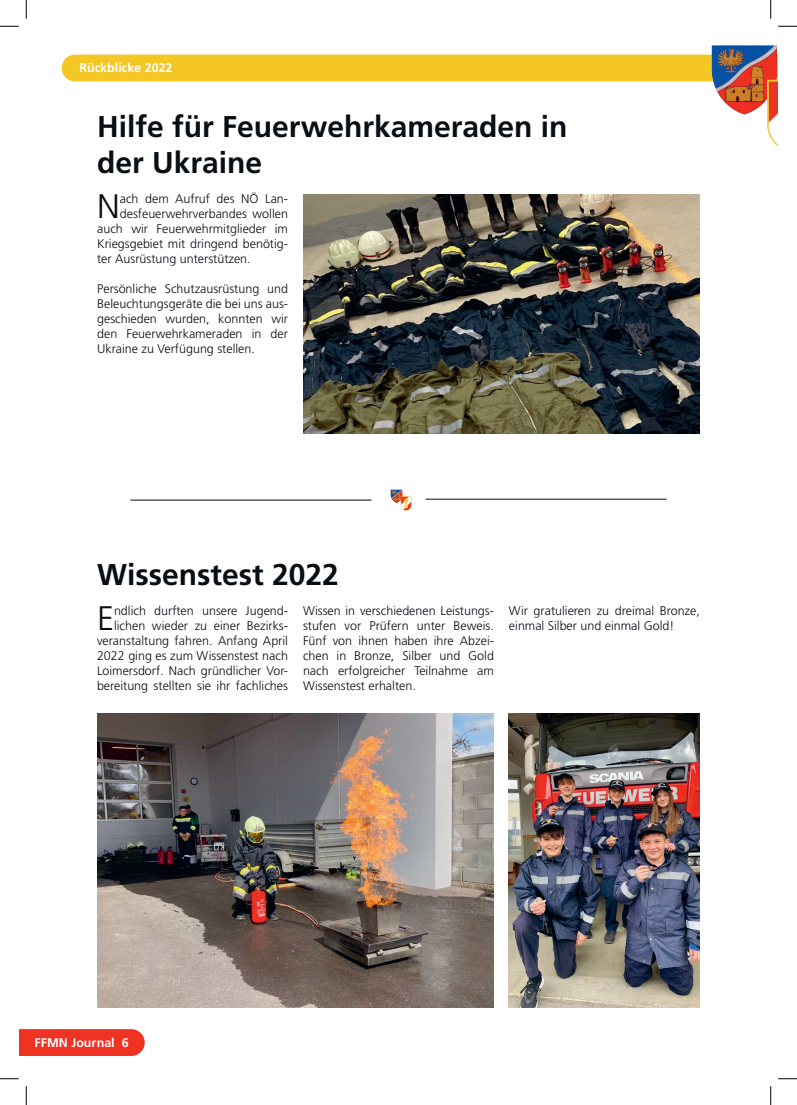
<style>
.page{position:relative;width:797px;height:1105px;background:#fff}
.page>*{position:absolute;margin:0;border:0;box-sizing:border-box;transform-origin:0 0}
.t1{font:300 34px "Frutiger LT Std";color:#080e14}
.t2{font:700 30px/36px "Frutiger LT Std";color:#080e14}
.t3{font:300 12.5px/15px "Frutiger LT Std";color:#080e14;text-align:justify}
.t4{font:700 12.5px "Frutiger LT Std";color:#fff}
</style>
<div class="page">
<div style="left:19px;top:1029px;width:126px;height:27px;background:#ef3222"></div>
<div style="left:62px;top:55px;width:645px;height:26px;background:#f4c725"></div>
<img style="left:303px;top:195px;width:396px;height:239px">
<hr style="left:130px;top:500px;width:241px;height:1px;background:#080e14">
<img style="left:390px;top:490px;width:22px;height:20px">
<hr style="left:425px;top:499px;width:241px;height:1px;background:#080e14">
<img style="left:97px;top:714px;width:397px;height:294px">
<img style="left:509px;top:714px;width:190px;height:294px">
<img style="left:707px;top:45px;width:70px;height:101px">
<svg style="left:0;top:25px;width:19px;height:2px"></svg>
<svg style="left:778px;top:25px;width:19px;height:2px"></svg>
<svg style="left:0;top:1078px;width:19px;height:1px"></svg>
<svg style="left:778px;top:1078px;width:19px;height:1px"></svg>
<svg style="left:25px;top:0;width:2px;height:19px"></svg>
<svg style="left:25px;top:1086px;width:2px;height:19px"></svg>
<svg style="left:770px;top:0;width:1px;height:19px"></svg>
<svg style="left:770px;top:1086px;width:1px;height:19px"></svg>
<p class="t4" style="left:79px;top:60px;width:95px">Rückblicke 2022</p>
<h2 class="t2" style="left:97px;top:109px;width:472px">Hilfe für Feuerwehrkameraden in der Ukraine</h2>
<h1 class="t1" style="left:97px;top:187px;width:24px">N</h1>
<p class="t3" style="left:120px;top:192px;width:170px">ach dem Aufruf des NÖ Lan-</p>
<p class="t3" style="left:120px;top:207px;width:170px">desfeuerwehrverbandes wollen</p>
<p class="t3" style="left:97px;top:222px;width:192px">auch wir Feuerwehrmitglieder im</p>
<p class="t3" style="left:97px;top:237px;width:192px">Kriegsgebiet mit dringend benötig-</p>
<p class="t3" style="left:97px;top:252px;width:155px">ter Ausrüstung unterstützen.</p>
<p class="t3" style="left:97px;top:282px;width:192px">Persönliche Schutzausrüstung und Beleuchtungsgeräte die bei uns aus&shy;geschieden wurden, konnten wir den Feuerwehrkameraden in der Ukraine zu Verfügung stellen.</p>
<h2 class="t2" style="left:97px;top:557px;width:243px">Wissenstest 2022</h2>
<h1 class="t1" style="left:97px;top:599px;width:18px">E</h1>
<p class="t3" style="left:97px;top:604px;width:192px;text-align:right">ndlich durften unsere Jugend&shy;lichen wieder zu einer Bezirks&shy;veranstaltung fahren. Anfang April 2022 ging es zum Wissenstest nach Loimersdorf. Nach gründlicher Vor&shy;bereitung stellten sie ihr fachliches</p>
<p class="t3" style="left:303px;top:604px;width:192px">Wissen in verschiedenen Leistungs&shy;stufen vor Prüfern unter Beweis.<br>Fünf von ihnen haben ihre Abzei&shy;chen in Bronze, Silber und Gold nach erfolgreicher Teilnahme am Wissenstest erhalten.</p>
<p class="t3" style="left:509px;top:604px;width:192px">Wir gratulieren zu dreimal Bronze, einmal Silber und einmal Gold!</p>
<p class="t4" style="left:35px;top:1035px;width:95px">FFMN Journal 6</p>
</div>
